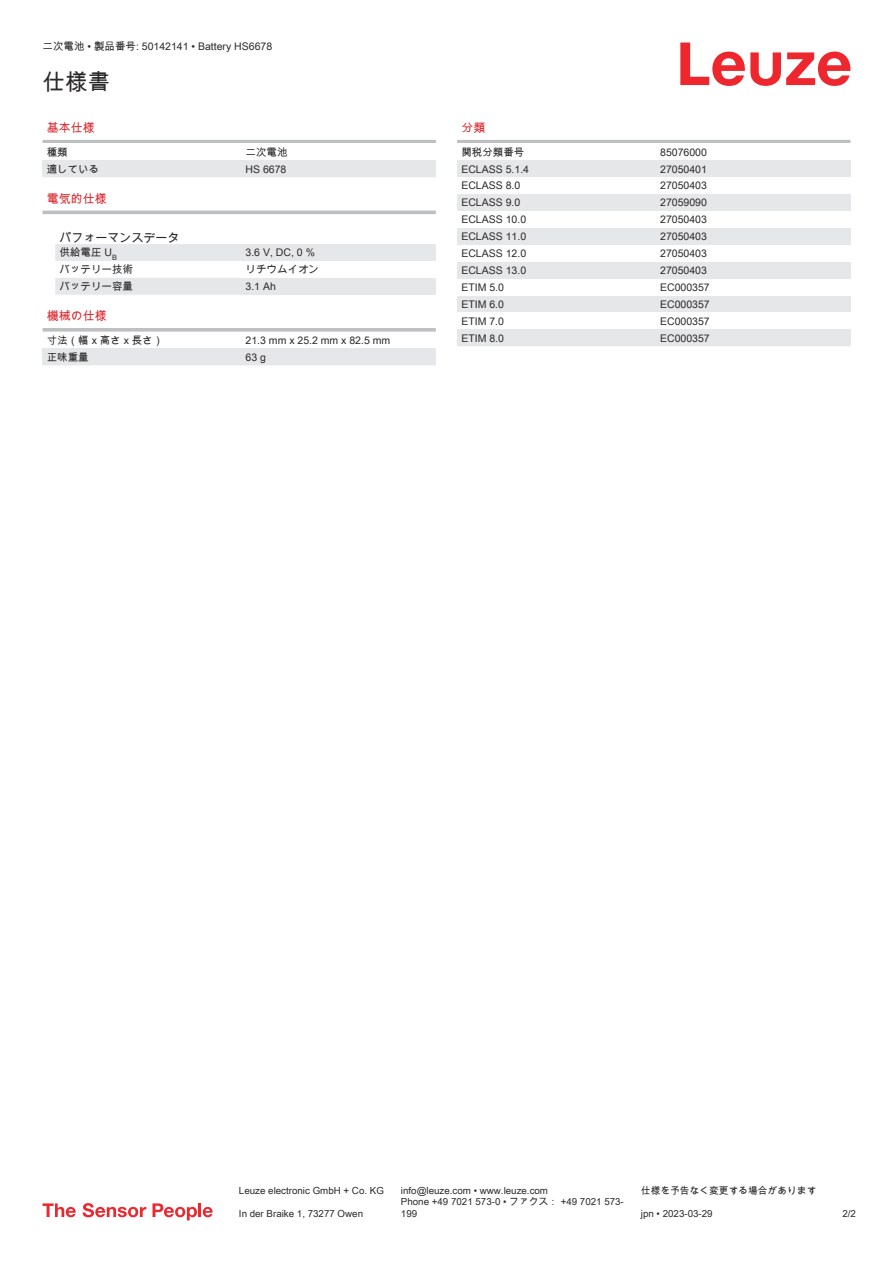
<style>
.page{position:relative;width:893px;height:1263px;background:#fff}
.page>*{position:absolute;margin:0;border:0;box-sizing:border-box;transform-origin:0 0}
.t1{font:22.5px "Arial Unicode MS";color:#2b292a}
.t2{font:12px "Arial Unicode MS";color:#db2a30}
.t3{font:12px "Arial Unicode MS";color:#2b292a}
.t4{font:10.5px "Arial Unicode MS";color:#2b292a}
.t5{font:9.75px/11.7px "Arial Unicode MS";color:#2b292a}
</style>
<div class="page">
<svg style="left:680px;top:43px;width:170px;height:43px"></svg>
<svg style="left:55px;top:244px;width:187px;height:51px;fill:#e6e7e9"></svg>
<hr style="left:43px;top:140px;width:393px;height:3px;background:#bdbfc1">
<div style="left:43px;top:160px;width:199px;height:17px;background:#e6e7e9"></div>
<div style="left:242px;top:160px;width:194px;height:17px;background:#e6e7e9"></div>
<hr style="left:43px;top:211px;width:393px;height:3px;background:#bdbfc1">
<div style="left:242px;top:244px;width:194px;height:17px;background:#e6e7e9"></div>
<div style="left:242px;top:278px;width:194px;height:17px;background:#e6e7e9"></div>
<svg style="left:43px;top:328px;width:393px;height:4px;background:#c3c5c7"></svg>
<div style="left:43px;top:348px;width:199px;height:17px;background:#e6e7e9"></div>
<div style="left:242px;top:348px;width:194px;height:17px;background:#e6e7e9"></div>
<hr style="left:457px;top:140px;width:393px;height:3px;background:#bdbfc1">
<div style="left:457px;top:160px;width:200px;height:17px;background:#e6e7e9"></div>
<div style="left:657px;top:160px;width:193px;height:17px;background:#e6e7e9"></div>
<div style="left:457px;top:194px;width:200px;height:17px;background:#e6e7e9"></div>
<div style="left:657px;top:194px;width:193px;height:17px;background:#e6e7e9"></div>
<div style="left:457px;top:228px;width:200px;height:17px;background:#e6e7e9"></div>
<div style="left:657px;top:228px;width:193px;height:17px;background:#e6e7e9"></div>
<div style="left:457px;top:262px;width:200px;height:17px;background:#e6e7e9"></div>
<div style="left:657px;top:262px;width:193px;height:17px;background:#e6e7e9"></div>
<div style="left:457px;top:296px;width:200px;height:16px;background:#e6e7e9"></div>
<div style="left:657px;top:296px;width:193px;height:16px;background:#e6e7e9"></div>
<div style="left:457px;top:329px;width:200px;height:17px;background:#e6e7e9"></div>
<div style="left:657px;top:329px;width:193px;height:17px;background:#e6e7e9"></div>
<svg style="left:43px;top:1203px;width:33px;height:14px"></svg>
<svg style="left:83px;top:1203px;width:63px;height:14px"></svg>
<svg style="left:153px;top:1203px;width:44px;height:17px"></svg>
<hr style="left:198px;top:1203px;width:3px;height:14px;background:#ed272d">
<svg style="left:203px;top:1207px;width:10px;height:10px"></svg>
<p class="t4" style="left:43px;top:39px;width:231px">二次電池 • 製品番号: 50142141 • Battery HS6678</p>
<h1 class="t1" style="left:43px;top:66px;width:69px">仕様書</h1>
<p class="t2" style="left:47px;top:119px;width:49px">基本仕様</p>
<p class="t4" style="left:47px;top:144px;width:22px">種類</p>
<p class="t4" style="left:246px;top:144px;width:43px">二次電池</p>
<p class="t4" style="left:47px;top:161px;width:54px">適している</p>
<p class="t4" style="left:246px;top:161px;width:42px">HS 6678</p>
<p class="t2" style="left:47px;top:190px;width:61px">電気的仕様</p>
<p class="t3" style="left:60px;top:229px;width:121px">パフォーマンスデータ</p>
<p class="t4" style="left:60px;top:245px;width:59px">供給電圧 U<sub>B</sub></p>
<p class="t4" style="left:246px;top:245px;width:71px">3.6 V, DC, 0 %</p>
<p class="t4" style="left:60px;top:262px;width:75px">バッテリー技術</p>
<p class="t4" style="left:246px;top:262px;width:75px">リチウムイオン</p>
<p class="t4" style="left:60px;top:279px;width:75px">バッテリー容量</p>
<p class="t4" style="left:246px;top:279px;width:32px">3.1 Ah</p>
<p class="t2" style="left:47px;top:307px;width:61px">機械の仕様</p>
<p class="t4" style="left:47px;top:332px;width:118px">寸法（幅 x 高さ x 長さ）</p>
<p class="t4" style="left:246px;top:332px;width:146px">21.3 mm x 25.2 mm x 82.5 mm</p>
<p class="t4" style="left:47px;top:349px;width:43px">正味重量</p>
<p class="t4" style="left:246px;top:349px;width:22px">63 g</p>
<p class="t2" style="left:461px;top:119px;width:25px">分類</p>
<p class="t4" style="left:461px;top:144px;width:64px">関税分類番号</p>
<p class="t4" style="left:660px;top:144px;width:48px">85076000</p>
<p class="t4" style="left:461px;top:161px;width:69px">ECLASS 5.1.4</p>
<p class="t4" style="left:660px;top:161px;width:48px">27050401</p>
<p class="t4" style="left:461px;top:178px;width:60px">ECLASS 8.0</p>
<p class="t4" style="left:660px;top:178px;width:48px">27050403</p>
<p class="t4" style="left:461px;top:195px;width:60px">ECLASS 9.0</p>
<p class="t4" style="left:660px;top:195px;width:48px">27059090</p>
<p class="t4" style="left:461px;top:212px;width:66px">ECLASS 10.0</p>
<p class="t4" style="left:660px;top:212px;width:48px">27050403</p>
<p class="t4" style="left:461px;top:229px;width:66px">ECLASS 11.0</p>
<p class="t4" style="left:660px;top:229px;width:48px">27050403</p>
<p class="t4" style="left:461px;top:246px;width:66px">ECLASS 12.0</p>
<p class="t4" style="left:660px;top:246px;width:48px">27050403</p>
<p class="t4" style="left:461px;top:263px;width:66px">ECLASS 13.0</p>
<p class="t4" style="left:660px;top:263px;width:48px">27050403</p>
<p class="t4" style="left:461px;top:280px;width:44px">ETIM 5.0</p>
<p class="t4" style="left:660px;top:280px;width:51px">EC000357</p>
<p class="t4" style="left:461px;top:296px;width:44px">ETIM 6.0</p>
<p class="t4" style="left:660px;top:296px;width:51px">EC000357</p>
<p class="t4" style="left:461px;top:313px;width:44px">ETIM 7.0</p>
<p class="t4" style="left:660px;top:313px;width:51px">EC000357</p>
<p class="t4" style="left:461px;top:330px;width:44px">ETIM 8.0</p>
<p class="t4" style="left:660px;top:330px;width:51px">EC000357</p>
<p class="t5" style="left:239px;top:1184px;width:146px">Leuze electronic GmbH + Co. KG</p>
<p class="t5" style="left:401px;top:1184px;width:149px">info@leuze.com • www.leuze.com</p>
<p class="t5" style="left:641px;top:1184px;width:177px">仕様を予告なく変更する場合があります</p>
<p class="t5" style="left:239px;top:1207px;width:126px">In der Braike 1, 73277 Owen</p>
<p class="t5" style="left:401px;top:1196px;width:224px">Phone +49 7021 573-0 • ファクス： +49 7021 573-<br>199</p>
<p class="t5" style="left:641px;top:1207px;width:73px">jpn • 2023-03-29</p>
<p class="t5" style="left:842px;top:1207px;width:15px">2 /2</p>
</div>
